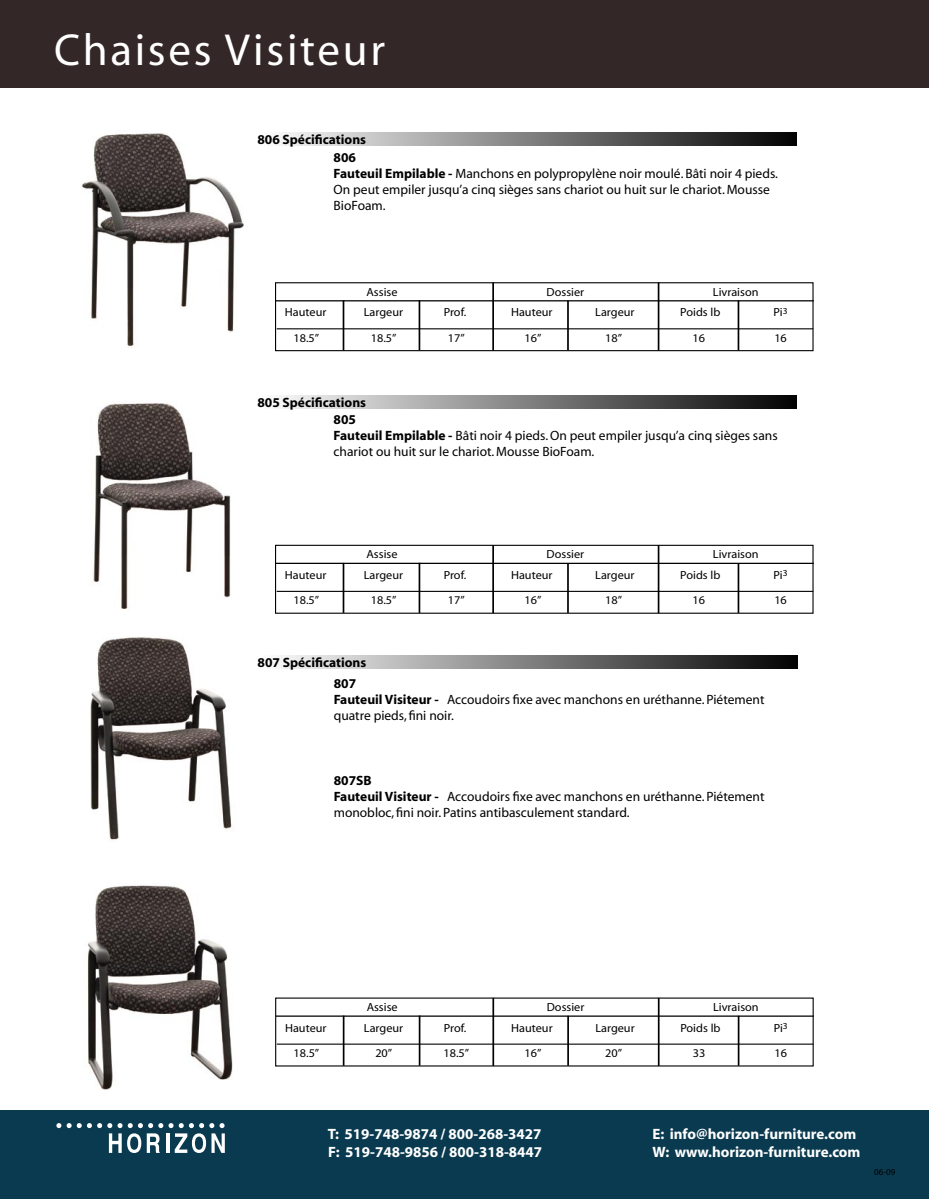
<style>
.page{position:relative;width:929px;height:1199px;background:#fff}
.page>*{position:absolute;margin:0;border:0;box-sizing:border-box;transform-origin:0 0}
.t1{font:45px "Myriad";letter-spacing:.06em;color:#fff}
.t2{font:700 15px "Myriad";color:#fff}
.t3{font:13.5px/16.2px "Myriad";color:#000}
.t4{font:700 13.5px/20.9px "Myriad";color:#000}
.t5{font:11.85px "Myriad";color:#000;scale:1.04 1}
.t6{font:9px "Myriad";color:#000}
.s1{font-weight:700}
</style>
<div class="page">
<div style="left:0;top:1110px;width:929px;height:89px;background:#0a3a4f"></div>
<div style="left:0;top:0;width:929px;height:88px;background:#342727"></div>
<svg style="left:56px;top:1123px;width:5px;height:5px"></svg>
<svg style="left:67px;top:1123px;width:158px;height:30px"></svg>
<img style="left:87px;top:885px;width:146px;height:204px">
<img style="left:82px;top:133px;width:162px;height:213px">
<img style="left:93px;top:403px;width:138px;height:207px">
<img style="left:90px;top:636px;width:142px;height:206px">
<hr style="left:276px;top:300px;width:538px;height:1px;background:#000">
<div style="left:275px;top:282px;width:538px;height:69px;border:1px solid #000"></div>
<hr style="left:277px;top:328px;width:536px;height:1px;background:#000">
<hr style="left:343px;top:300px;width:1px;height:50px;background:#000">
<hr style="left:419px;top:300px;width:1px;height:50px;background:#000">
<hr style="left:492px;top:282px;width:2px;height:69px;background:#000">
<hr style="left:567px;top:300px;width:2px;height:50px;background:#000">
<hr style="left:658px;top:282px;width:1px;height:69px;background:#000">
<hr style="left:737px;top:300px;width:2px;height:50px;background:#000">
<svg style="left:281px;top:132px;width:516px;height:14px;background:#7b7b7b"></svg>
<hr style="left:276px;top:563px;width:538px;height:1px;background:#000">
<div style="left:275px;top:545px;width:538px;height:69px;border:1px solid #000"></div>
<hr style="left:277px;top:591px;width:536px;height:1px;background:#000">
<hr style="left:343px;top:563px;width:1px;height:50px;background:#000">
<hr style="left:419px;top:563px;width:1px;height:50px;background:#000">
<hr style="left:492px;top:545px;width:2px;height:68px;background:#000">
<hr style="left:567px;top:563px;width:2px;height:50px;background:#000">
<hr style="left:658px;top:545px;width:1px;height:68px;background:#000">
<hr style="left:737px;top:563px;width:2px;height:50px;background:#000">
<svg style="left:281px;top:395px;width:516px;height:13px;background:#7b7b7b"></svg>
<svg style="left:281px;top:655px;width:516px;height:14px;background:#7b7b7b"></svg>
<hr style="left:276px;top:1015px;width:538px;height:2px;background:#000">
<hr style="left:277px;top:1043px;width:536px;height:2px;background:#000">
<hr style="left:343px;top:1015px;width:1px;height:50px;background:#000">
<hr style="left:419px;top:1015px;width:1px;height:50px;background:#000">
<hr style="left:492px;top:998px;width:2px;height:68px;background:#000">
<hr style="left:567px;top:1016px;width:2px;height:49px;background:#000">
<hr style="left:658px;top:998px;width:1px;height:68px;background:#000">
<hr style="left:738px;top:1016px;width:1px;height:49px;background:#000">
<h1 class="t1" style="left:54px;top:28px;width:333px">Chaises Visiteur</h1>
<p class="t4" style="left:257px;top:130px;width:110px">806 Spécifications</p>
<p class="t3" style="left:334px;top:149px;width:446px"><span class="s1">806<br>Fauteuil Empilable -</span> Manchons en polypropylène noir moulé. Bâti noir 4 pieds.<br>On peut empiler jusqu’a cinq sièges sans chariot ou huit sur le chariot. Mousse BioFoam.</p>
<p class="t5" style="left:367px;top:286px;width:31px">Assise</p>
<p class="t5" style="left:547px;top:286px;width:38px">Dossier</p>
<p class="t5" style="left:713px;top:286px;width:45px">Livraison</p>
<p class="t5" style="left:285px;top:306px;width:41px">Hauteur</p>
<p class="t5" style="left:364px;top:306px;width:39px">Largeur</p>
<p class="t5" style="left:444px;top:306px;width:23px">Prof.</p>
<p class="t5" style="left:511px;top:306px;width:41px">Hauteur</p>
<p class="t5" style="left:595px;top:306px;width:39px">Largeur</p>
<p class="t5" style="left:680px;top:306px;width:40px">Poids lb</p>
<p class="t5" style="left:773px;top:306px;width:15px">Pi<sup>3</sup></p>
<p class="t5" style="left:293px;top:332px;width:26px">18.5”</p>
<p class="t5" style="left:371px;top:332px;width:26px">18.5”</p>
<p class="t5" style="left:448px;top:332px;width:18px">17”</p>
<p class="t5" style="left:524px;top:332px;width:18px">16”</p>
<p class="t5" style="left:605px;top:332px;width:18px">18”</p>
<p class="t5" style="left:692px;top:332px;width:14px">16</p>
<p class="t5" style="left:774px;top:332px;width:14px">16</p>
<p class="t4" style="left:257px;top:392px;width:110px">805 Spécifications</p>
<p class="t3" style="left:334px;top:412px;width:445px"><span class="s1">805<br>Fauteuil Empilable -</span> Bâti noir 4 pieds. On peut empiler jusqu’a cinq sièges sans chariot ou huit sur le chariot. Mousse BioFoam.</p>
<p class="t5" style="left:367px;top:548px;width:31px">Assise</p>
<p class="t5" style="left:547px;top:548px;width:38px">Dossier</p>
<p class="t5" style="left:713px;top:548px;width:45px">Livraison</p>
<p class="t5" style="left:285px;top:569px;width:41px">Hauteur</p>
<p class="t5" style="left:364px;top:569px;width:39px">Largeur</p>
<p class="t5" style="left:444px;top:569px;width:23px">Prof.</p>
<p class="t5" style="left:511px;top:569px;width:41px">Hauteur</p>
<p class="t5" style="left:595px;top:569px;width:39px">Largeur</p>
<p class="t5" style="left:680px;top:569px;width:40px">Poids lb</p>
<p class="t5" style="left:773px;top:569px;width:15px">Pi<sup>3</sup></p>
<p class="t5" style="left:293px;top:594px;width:26px">18.5”</p>
<p class="t5" style="left:371px;top:594px;width:26px">18.5”</p>
<p class="t5" style="left:448px;top:594px;width:18px">17”</p>
<p class="t5" style="left:524px;top:594px;width:18px">16”</p>
<p class="t5" style="left:605px;top:594px;width:18px">18”</p>
<p class="t5" style="left:692px;top:594px;width:14px">16</p>
<p class="t5" style="left:774px;top:594px;width:14px">16</p>
<p class="t4" style="left:334px;top:652px;width:34px;text-indent:-76px">807 Spécifications<br>807</p>
<p class="t3" style="left:334px;top:692px;width:432px"><span class="s1">Fauteuil Visiteur -</span> Accoudoirs fixe avec manchons en uréthanne. Piétement quatre pieds, fini noir.</p>
<p class="t3" style="left:334px;top:773px;width:432px"><span class="s1">807SB<br>Fauteuil Visiteur -</span> Accoudoirs fixe avec manchons en uréthanne. Piétement monobloc, fini noir. Patins antibasculement standard.</p>
<p class="t5" style="left:367px;top:1001px;width:31px">Assise</p>
<p class="t5" style="left:547px;top:1001px;width:38px">Dossier</p>
<p class="t5" style="left:713px;top:1001px;width:45px">Livraison</p>
<p class="t5" style="left:285px;top:1021px;width:41px">Hauteur</p>
<p class="t5" style="left:364px;top:1021px;width:39px">Largeur</p>
<p class="t5" style="left:444px;top:1021px;width:23px">Prof.</p>
<p class="t5" style="left:511px;top:1021px;width:41px">Hauteur</p>
<p class="t5" style="left:595px;top:1021px;width:39px">Largeur</p>
<p class="t5" style="left:680px;top:1021px;width:40px">Poids lb</p>
<p class="t5" style="left:774px;top:1021px;width:15px">Pi<sup>3</sup></p>
<p class="t5" style="left:294px;top:1047px;width:26px">18.5”</p>
<p class="t5" style="left:375px;top:1047px;width:18px">20”</p>
<p class="t5" style="left:443px;top:1047px;width:26px">18.5”</p>
<p class="t5" style="left:524px;top:1047px;width:18px">16”</p>
<p class="t5" style="left:605px;top:1047px;width:18px">20”</p>
<p class="t5" style="left:693px;top:1047px;width:14px">33</p>
<p class="t5" style="left:774px;top:1047px;width:14px">16</p>
<p class="t2" style="left:328px;top:1126px;width:215px">T: 519-748-9874 / 800-268-3427</p>
<p class="t2" style="left:652px;top:1126px;width:205px">E: info@horizon-furniture.com</p>
<p class="t2" style="left:328px;top:1144px;width:215px">F: 519-748-9856 / 800-318-8447</p>
<p class="t2" style="left:652px;top:1144px;width:210px">W: www.horizon-furniture.com</p>
<p class="t6" style="left:874px;top:1167px;width:23px">06-09</p>
</div>
